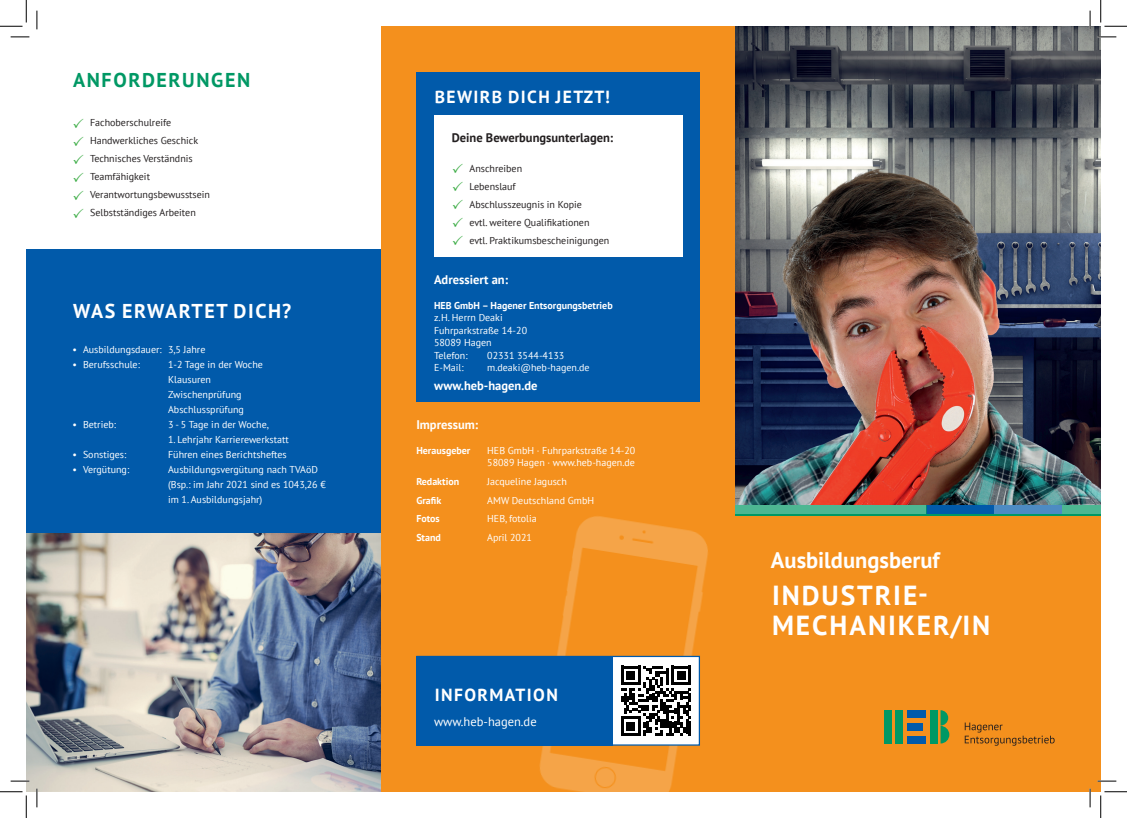
<style>
.page{position:relative;width:1127px;height:818px;background:#fff}
.page>*{position:absolute;margin:0;border:0;box-sizing:border-box;transform-origin:0 0}
.t1{font:700 27.5px/30px "PT Sans";letter-spacing:.07em;color:#fff}
.t2{font:700 22.5px "PT Sans";color:#fff}
.t3{font:700 20px "PT Sans";letter-spacing:.08em;color:#fff}
.t4{font:700 20px "PT Sans";letter-spacing:.08em;color:#009864}
.t5{font:700 17.5px "PT Sans";letter-spacing:.08em;color:#fff}
.t6{font:700 12.5px "PT Sans";color:#fff}
.t7{font:700 12.5px "PT Sans";color:#231f20}
.t8{font:12.5px "PT Sans";color:#fff}
.t9{font:10px/15px "PT Sans";color:#fff}
.t10{font:10px/18px "PT Sans";color:#231f20}
.t11{font:700 10px "PT Sans";color:#fff}
</style>
<div class="page">
<div style="left:26px;top:249px;width:355px;height:284px;background:#015aaa"></div>
<div style="left:381px;top:26px;width:719px;height:766px;background:#f4901d"></div>
<img style="left:539px;top:515px;width:273px;height:277px">
<div style="left:926px;top:505px;width:67px;height:9px;background:#015aaa"></div>
<div style="left:993px;top:505px;width:68px;height:9px;background:#4d8bc3"></div>
<div style="left:1061px;top:505px;width:39px;height:9px;background:#4db792"></div>
<div style="left:735px;top:505px;width:191px;height:9px;background:#4db792"></div>
<hr style="left:735px;top:514px;width:365px;height:1px;background:#009864">
<svg style="left:964px;top:722px;width:90px;height:24px"></svg>
<div style="left:884px;top:710px;width:7px;height:33px;background:#009864"></div>
<div style="left:894px;top:710px;width:8px;height:33px;background:#009864"></div>
<div style="left:906px;top:710px;width:19px;height:8px;background:#015aaa"></div>
<div style="left:906px;top:723px;width:16px;height:8px;background:#015aaa"></div>
<div style="left:906px;top:736px;width:19px;height:7px;background:#015aaa"></div>
<div style="left:929px;top:710px;width:8px;height:33px;background:#009864"></div>
<svg style="left:940px;top:710px;width:9px;height:33px"></svg>
<svg style="left:416px;top:655px;width:284px;height:91px;background:#306ea5"></svg>
<hr style="left:688px;top:722px;width:3px;height:14px;background:#000">
<img style="left:26px;top:533px;width:355px;height:258px">
<img style="left:735px;top:26px;width:365px;height:479px">
<div style="left:416px;top:72px;width:283px;height:330px;background:#015aaa"></div>
<div style="left:434px;top:115px;width:248px;height:142px;background:#fff"></div>
<svg style="left:11px;top:36px;width:18px;height:2px"></svg>
<svg style="left:1097px;top:36px;width:18px;height:2px"></svg>
<svg style="left:11px;top:780px;width:18px;height:2px"></svg>
<svg style="left:1097px;top:780px;width:18px;height:2px"></svg>
<svg style="left:36px;top:11px;width:2px;height:18px"></svg>
<svg style="left:36px;top:788px;width:2px;height:19px"></svg>
<svg style="left:1088px;top:11px;width:2px;height:18px"></svg>
<svg style="left:1089px;top:788px;width:1px;height:19px"></svg>
<svg style="left:0;top:0;width:27px;height:27px"></svg>
<svg style="left:0;top:791px;width:27px;height:27px"></svg>
<svg style="left:1100px;top:0;width:26px;height:27px"></svg>
<svg style="left:1100px;top:791px;width:26px;height:27px"></svg>
<h3 class="t4" style="left:73px;top:67px;width:178px">Anforderungen</h3>
<p class="t10" style="left:90px;top:114px;width:121px">Fachoberschulreife<br>Handwerkliches Geschick<br>Technisches Verständnis<br>Teamfähigkeit<br>Verantwortungsbewusstsein<br>Selbstständiges Arbeiten</p>
<h3 class="t3" style="left:73px;top:297px;width:219px">Was erwartet dich?</h3>
<p class="t9" style="left:72px;top:341px;width:135px">• Ausbildungsdauer: 3,5 Jahre</p>
<p class="t9" style="left:72px;top:356px;width:69px">• Berufsschule:</p>
<p class="t9" style="left:168px;top:356px;width:96px">1-2 Tage in der Woche<br>Klausuren<br>Zwischenprüfung<br>Abschlussprüfung</p>
<p class="t9" style="left:72px;top:416px;width:45px">• Betrieb:</p>
<p class="t9" style="left:168px;top:416px;width:102px">3 - 5 Tage in der Woche,</p>
<p class="t9" style="left:168px;top:431px;width:122px">1. Lehrjahr Karrierewerkstatt</p>
<p class="t9" style="left:72px;top:446px;width:55px">• Sonstiges:</p>
<p class="t9" style="left:168px;top:446px;width:120px">Führen eines Berichtsheftes</p>
<p class="t9" style="left:72px;top:461px;width:58px">• Vergütung:</p>
<p class="t9" style="left:168px;top:461px;width:159px">Ausbildungsvergütung nach TVAöD (Bsp.: im Jahr 2021 sind es 1043,26 € im 1. Ausbildungsjahr)</p>
<h3 class="t5" style="left:434px;top:85px;width:177px">Bewi rb dich jetzt!</h3>
<p class="t7" style="left:451px;top:129px;width:163px">Deine Bewerbungsunterlagen:</p>
<p class="t10" style="left:469px;top:159px;width:141px">Anschreiben<br>Lebenslauf<br>Abschlusszeugnis in Kopie<br>evtl. weitere Qualifikationen evtl. Praktikumsbescheinigungen</p>
<p class="t6" style="left:434px;top:271px;width:75px">Adressiert an:</p>
<p class="t11" style="left:434px;top:298px;width:180px">HEB GmbH – Hagener Entsorgungsbetrieb</p>
<p class="t9" style="left:434px;top:311px;width:95px;line-height:12.5px">z.H. Herrn Deaki<br>Fuhrparkstraße 14-20<br>58089 Hagen<br>Telefon:</p>
<p class="t9" style="left:487px;top:347px;width:79px">02331 3544-4133</p>
<p class="t9" style="left:434px;top:360px;width:31px">E-Mail:</p>
<p class="t9" style="left:487px;top:360px;width:104px">m.deaki@heb-hagen.de</p>
<p class="t6" style="left:434px;top:377px;width:105px">www.heb-hagen.de</p>
<p class="t6" style="left:416px;top:416px;width:63px">Impressum:</p>
<p class="t11" style="left:416px;top:443px;width:56px">Herausgeber</p>
<p class="t9" style="left:487px;top:443px;width:149px;line-height:12.5px">HEB GmbH · Fuhrparkstraße 14-20<br>58089 Hagen · www.heb-hagen.de</p>
<p class="t11" style="left:416px;top:475px;width:44px">Redaktion</p>
<p class="t9" style="left:487px;top:473px;width:81px">Jacqueline Jagusch</p>
<p class="t11" style="left:416px;top:493px;width:26px">Grafik</p>
<p class="t9" style="left:487px;top:492px;width:108px">AMW Deutschland GmbH</p>
<p class="t11" style="left:416px;top:512px;width:25px">Fotos</p>
<p class="t9" style="left:487px;top:511px;width:51px">HEB, fotolia</p>
<p class="t11" style="left:416px;top:531px;width:26px">Stand</p>
<p class="t9" style="left:487px;top:530px;width:46px">April 2021</p>
<h3 class="t5" style="left:434px;top:683px;width:125px">Information</h3>
<p class="t8" style="left:434px;top:713px;width:104px">www.heb-hagen.de</p>
<h2 class="t2" style="left:770px;top:545px;width:171px">Ausbildungsberuf</h2>
<h1 class="t1" style="left:771px;top:580px;width:220px">Industrie&shy;mechaniker/in</h1>
</div>
